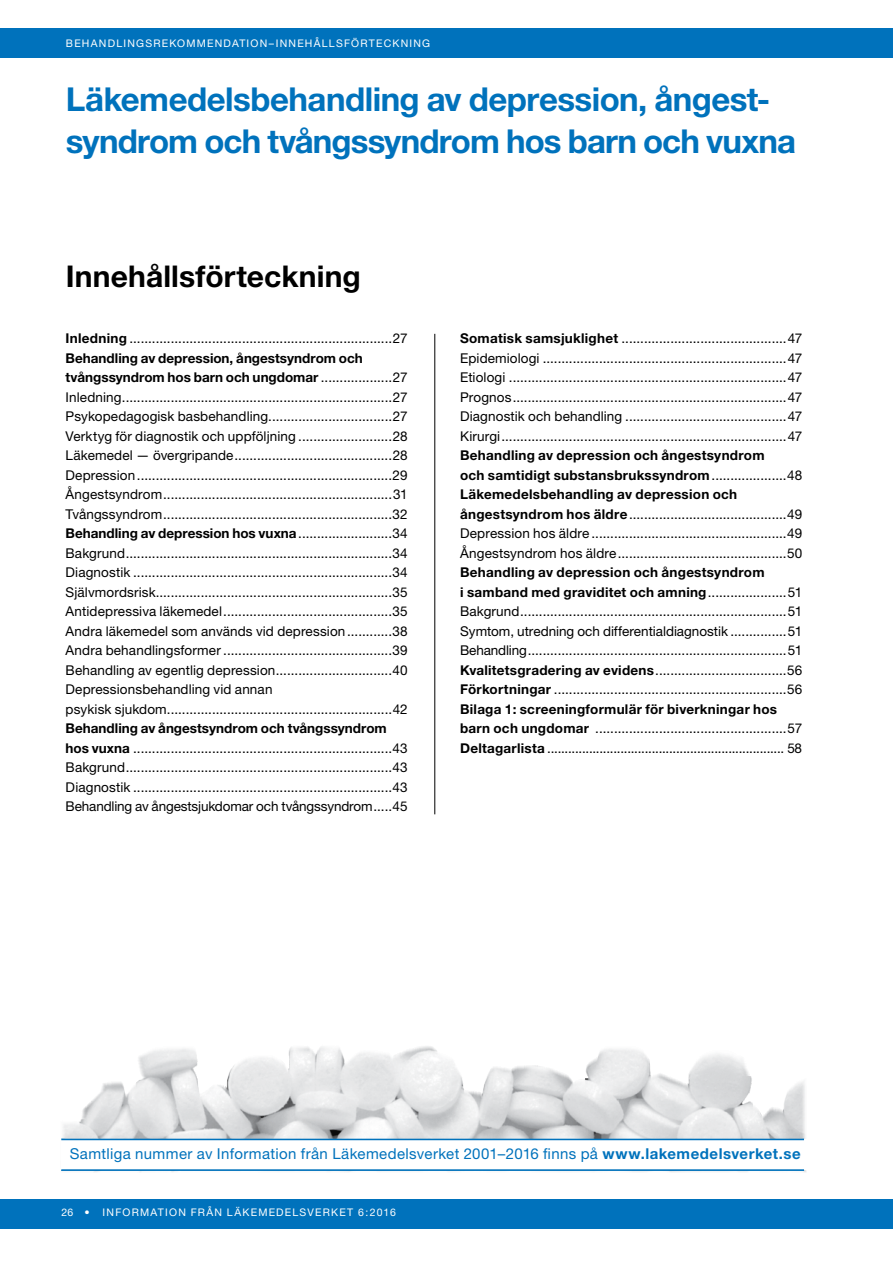
<style>
.page{position:relative;width:893px;height:1263px;background:#fff}
.page>*{position:absolute;margin:0;border:0;box-sizing:border-box;transform-origin:0 0}
.t1{font:700 33px/42px "Helvetica Neue";letter-spacing:-.02em;color:#0072bc}
.t2{font:700 30px "Helvetica Neue";letter-spacing:.005em;color:#000}
.t3{font:15px "Helvetica Neue";letter-spacing:.025em;color:#0072bc}
.t4{font:13.5px/19.5px "Helvetica Neue";letter-spacing:.01em;color:#000}
.t5{font:13.5px/19.5px "Helvetica Neue";letter-spacing:-.01em;color:#000}
.t6{font:10.5px "Helvetica Neue";letter-spacing:.115em;color:#fff}
.s1{font-weight:700}
</style>
<div class="page">
<div style="left:0;top:1199px;width:893px;height:30px;background:#0072bc"></div>
<div style="left:0;top:28px;width:893px;height:30px;background:#0072bc"></div>
<img style="left:61px;top:1046px;width:745px;height:126px">
<div style="left:61px;top:1139px;width:752px;height:31px;background:#fff"></div>
<hr style="left:61px;top:1169px;width:743px;height:2px;background:#0072bc">
<hr style="left:61px;top:1139px;width:743px;height:1px;background:#0072bc">
<hr style="left:435px;top:334px;width:1px;height:480px;background:#000">
<p class="t6" style="left:66px;top:37px;width:366px">BEHANDLINGSREKOMMENDATION–INNEHÅLLSFÖRTECKNING</p>
<h1 class="t1" style="left:66px;top:77px;width:731px">Läkemedelsbehandling av depression, ångest&shy;syndrom och tvångssyndrom hos barn och vuxna</h1>
<h2 class="t2" style="left:66px;top:258px;width:297px">Innehållsförteckning</h2>
<p class="t4" style="left:66px;top:329px;width:344px"><span class="s1">Inledning</span> ......................................................................27<br><span class="s1">Behandling av depression, ångestsyndrom och tvångssyndrom hos barn och ungdomar</span> ...................27<br>Inledning........................................................................27<br>Psykopedagogisk basbehandling.................................27<br>Verktyg för diagnostik och uppföljning .........................28<br>Läkemedel -— övergripande..........................................28<br>Depression....................................................................29<br>Ångestsyndrom.............................................................31<br>Tvångssyndrom.............................................................32<br><span class="s1">Behandling av depression hos vuxna</span>.........................34<br>Bakgrund.......................................................................34<br>Diagnostik .....................................................................34<br>Självmordsrisk...............................................................35<br>Antidepressiva läkemedel.............................................35<br>Andra läkemedel som används vid depression............38<br>Andra behandlingsformer .............................................39<br>Behandling av egentlig depression...............................40<br>Depressionsbehandling vid annan<br>psykisk sjukdom............................................................42</p>
<p class="t5" style="left:66px;top:718px;width:344px"><span class="s1">Behandling av ångestsyndrom och tvångssyndrom hos vuxna</span> .....................................................................43<br>Bakgrund.......................................................................43<br>Diagnostik .....................................................................43<br>Behandling av ångestsjukdomar och tvångssyndrom.....45</p>
<p class="t4" style="left:460px;top:328px;width:343px;text-align:justify"><span class="s1">Somatisk samsjuklighet</span> ............................................47<br>Epidemiologi .................................................................47<br>Etiologi ..........................................................................47<br>Prognos.........................................................................47<br>Diagnostik och behandling ...........................................47<br>Kirurgi............................................................................47</p>
<p class="t4" style="left:460px;top:445px;width:344px"><span class="s1">Behandling av depression och ångestsyndrom<br>och samtidigt substansbrukssyndrom</span>....................48<br><span class="s1">Läkemedelsbehandling av depression och ångestsyndrom hos äldre</span>..........................................49<br>Depression hos äldre ....................................................49<br>Ångestsyndrom hos äldre.............................................50</p>
<p class="t4" style="left:460px;top:562px;width:344px"><span class="s1">Behandling av depression och ångestsyndrom<br>i samband med graviditet och amning</span>.....................51<br>Bakgrund.......................................................................51<br>Symtom, utredning och differentialdiagnostik ...............51<br>Behandling.....................................................................51<br><span class="s1">Kvalitetsgradering av evidens</span>...................................56<br><span class="s1">Förkortningar</span> ..............................................................56<br><span class="s1">Bilaga 1: screeningformulär för biverkningar hos barn och ungdomar</span> ...................................................57<br><span class="s1">Deltagarlista</span> .................................................................... 58</p>
<p class="t3" style="left:70px;top:1145px;width:732px">Samtliga nummer av Information från Läkemedelsverket 2001–2016 finns på <span class="s1">www.lakemedelsverket.se</span></p>
<p class="t3" style="left:530px;top:1145px;width:10px">5</p>
<p class="t6" style="left:62px;top:1206px;width:336px">26 • INFORMATION FRÅN LÄKEMEDELSVERKET 6:2016</p>
</div>
